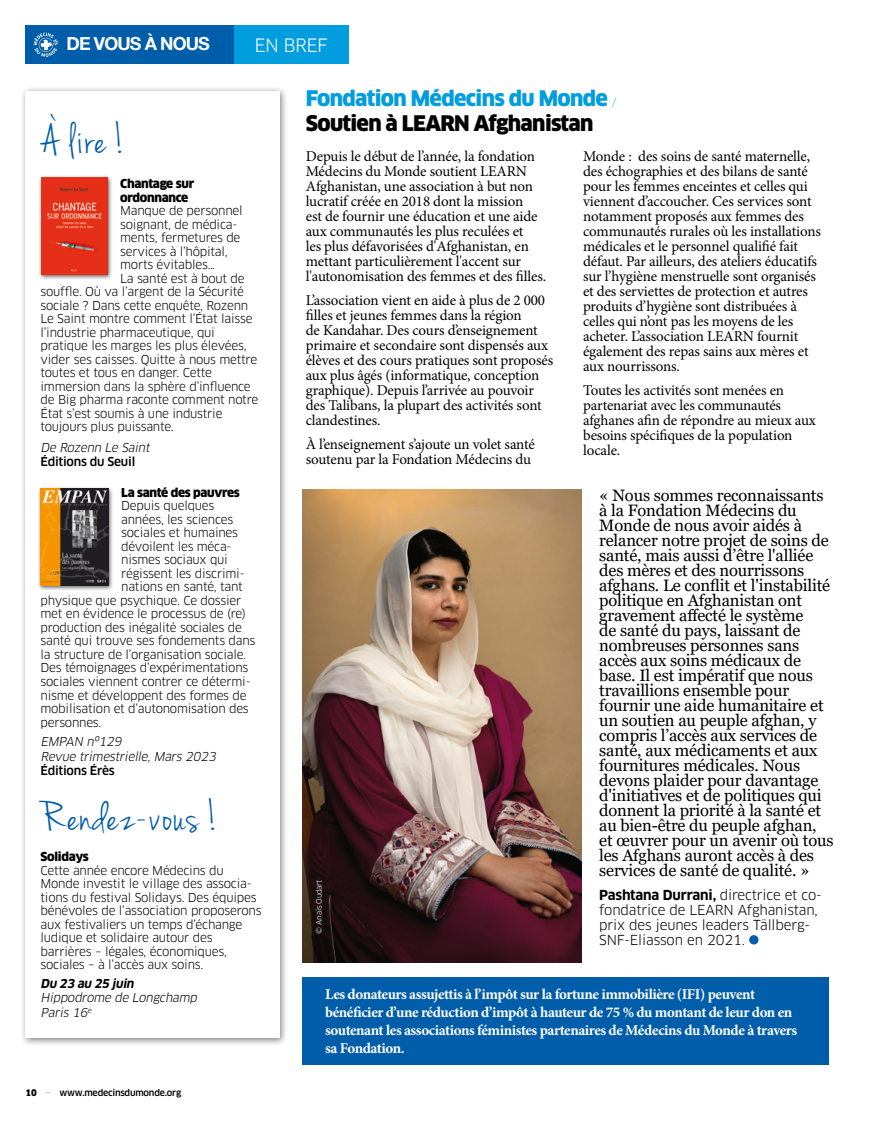
<style>
.page{position:relative;width:872px;height:1127px;background:#fff}
.page>*{position:absolute;margin:0;border:0;box-sizing:border-box;transform-origin:0 0}
.t1{font:45px "Jenna Sue";letter-spacing:.025em;color:#005da9}
.t2{font:900 21px/25.2px "Clan OT";letter-spacing:-.03em;color:#009ddf}
.t3{font:700 18px "Helvetica Neue LT Com";letter-spacing:-.05em;color:#fff}
.t4{font:18px "Clan OT";letter-spacing:-.03em;color:#fff}
.t5{font:16.5px/15px "Georgia";letter-spacing:-.01em;color:#000}
.t6{font:15px/15px "Minion Pro";letter-spacing:-.01em;color:#000}
.t7{font:700 15px/18px "Minion Pro";letter-spacing:-.03em;color:#fff}
.t8{font:13.5px/15px "Clan OT";letter-spacing:-.01em;color:#000}
.t9{font:12px/13.5px "Clan OT";letter-spacing:-.02em;color:#000}
.t10{font:italic 12px/14.4px "Clan OT";color:#000}
.t11{font:900 12px/13.5px "Clan OT";letter-spacing:-.025em;color:#000}
.t12{font:500 12px "Clan OT";letter-spacing:-.02em;color:#000}
.t13{font:italic 700 12px "Clan OT";color:#000}
.t14{font:500 9px "Clan OT";letter-spacing:-.025em;color:#000}
.t15{font:7.5px "Clan OT";letter-spacing:-.03em;color:#fff}
.s1{font-weight:900}
.s2{font-weight:100}
.s3{font-weight:400;font-size:10.5px;color:#35b6b4}
.s4{color:#000}
.s5{font-weight:700}
</style>
<div class="page">
<div style="left:234px;top:26px;width:114px;height:38px;background:#009ddf"></div>
<div style="left:26px;top:26px;width:208px;height:38px;background:#005da9"></div>
<svg style="left:34px;top:33px;width:24px;height:24px"></svg>
<div style="left:20px;top:86px;width:268px;height:960px;background:#000;opacity:.5"></div>
<div style="left:26px;top:91px;width:254px;height:946px;background:#fff"></div>
<div style="left:38px;top:486px;width:76px;height:105px;background:#000;opacity:.65"></div>
<img style="left:40px;top:489px;width:68px;height:96px">
<div style="left:39px;top:175px;width:74px;height:105px;background:#000;opacity:.65"></div>
<img style="left:41px;top:178px;width:66px;height:97px">
<img style="left:303px;top:489px;width:278px;height:473px">
<div style="left:749px;top:935px;width:9px;height:9px;background:#005da9;border-radius:50%"></div>
<div style="left:302px;top:977px;width:526px;height:87px;background:#005da9"></div>
<p class="t3" style="left:67px;top:32px;width:145px">DE VOUS À NOUS</p>
<p class="t4" style="left:254px;top:35px;width:75px">EN BREF</p>
<h1 class="t1" style="left:42px;top:114px;width:85px">A lire !</h1>
<p class="t11" style="left:120px;top:177px;width:76px">Chantage sur ordonnance</p>
<p class="t9" style="left:120px;top:204px;width:124px">Manque de personnel</p>
<p class="t9" style="left:120px;top:218px;width:119px">soignant, de médica-</p>
<p class="t9" style="left:120px;top:231px;width:122px">ments, fermetures de</p>
<p class="t9" style="left:120px;top:245px;width:109px">services à l’hôpital,</p>
<p class="t9" style="left:120px;top:258px;width:96px">morts évitables…</p>
<p class="t9" style="left:120px;top:272px;width:126px">La santé est à bout de</p>
<p class="t9" style="left:40px;top:285px;width:205px">souffle. Où va l’argent de la Sécurité</p>
<p class="t9" style="left:40px;top:299px;width:209px">sociale ? Dans cette enquête, Rozenn</p>
<p class="t9" style="left:40px;top:312px;width:214px">Le Saint montre comment l’État laisse</p>
<p class="t9" style="left:40px;top:326px;width:176px">l’industrie pharmaceutique, qui</p>
<p class="t9" style="left:40px;top:339px;width:208px">pratique les marges les plus élevées,</p>
<p class="t9" style="left:40px;top:353px;width:218px">vider ses caisses. Quitte à nous mettre</p>
<p class="t9" style="left:40px;top:366px;width:173px">toutes et tous en danger. Cette</p>
<p class="t9" style="left:40px;top:380px;width:212px">immersion dans la sphère d’influence</p>
<p class="t9" style="left:40px;top:393px;width:219px">de Big pharma raconte comment notre</p>
<p class="t9" style="left:40px;top:407px;width:183px">État s’est soumis à une industrie</p>
<p class="t9" style="left:40px;top:420px;width:135px">toujours plus puissante.</p>
<p class="t10" style="left:40px;top:440px;width:113px">De Rozenn Le Saint</p>
<p class="t12" style="left:40px;top:455px;width:96px">Éditions du Seuil</p>
<p class="t11" style="left:121px;top:486px;width:120px">La santé des pauvres</p>
<p class="t9" style="left:121px;top:499px;width:95px">Depuis quelques</p>
<p class="t9" style="left:121px;top:513px;width:113px">années, les sciences</p>
<p class="t9" style="left:121px;top:526px;width:118px">sociales et humaines</p>
<p class="t9" style="left:121px;top:540px;width:112px">dévoilent les méca-</p>
<p class="t9" style="left:121px;top:553px;width:108px">nismes sociaux qui</p>
<p class="t9" style="left:121px;top:567px;width:125px">régissent les discrimi-</p>
<p class="t9" style="left:121px;top:580px;width:123px">nations en santé, tant</p>
<p class="t9" style="left:40px;top:594px;width:202px">physique que psychique. Ce dossier</p>
<p class="t9" style="left:40px;top:607px;width:207px">met en évidence le processus de (re)</p>
<p class="t9" style="left:40px;top:621px;width:203px">production des inégalité sociales de</p>
<p class="t9" style="left:40px;top:634px;width:216px">santé qui trouve ses fondements dans</p>
<p class="t9" style="left:40px;top:648px;width:207px">la structure de l’organisation sociale.</p>
<p class="t9" style="left:40px;top:661px;width:209px">Des témoignages d’expérimentations</p>
<p class="t9" style="left:40px;top:675px;width:212px">sociales viennent contrer ce détermi-</p>
<p class="t9" style="left:40px;top:688px;width:208px">nisme et développent des formes de</p>
<p class="t9" style="left:40px;top:702px;width:210px">mobilisation et d’autonomisation des</p>
<p class="t9" style="left:40px;top:715px;width:62px">personnes.</p>
<p class="t10" style="left:40px;top:735px;width:179px">EMPAN nº129<br>Revue trimestrielle, Mars 2023</p>
<p class="t12" style="left:40px;top:764px;width:76px">Éditions Érès</p>
<h1 class="t1" style="left:42px;top:791px;width:178px">Rendez-vous !</h1>
<p class="t11" style="left:40px;top:850px;width:50px">Solidays</p>
<p class="t9" style="left:40px;top:864px;width:223px">Cette année encore Médecins du Monde investit le village des associa&shy;tions du festival Solidays. Des équipes bénévoles de l’association proposerons aux festivaliers un temps d’échange ludique et solidaire autour des barrières – légales, économiques, sociales – à l’accès aux soins.</p>
<p class="t13" style="left:40px;top:977px;width:97px">Du 23 au 25 juin</p>
<p class="t10" style="left:41px;top:991px;width:160px">Hippodrome de Longchamp<br>Paris 16<sup>e</sup></p>
<p class="t14" style="left:26px;top:1087px;width:157px"><span class="s1">10</span> <span class="s2">—</span> www.medecinsdumonde.org</p>
<h2 class="t2" style="left:306px;top:86px;width:312px">Fondation Médecins du Monde <span class="s3">/<br></span><span class="s4">Soutien à LEARN Afghanistan</span></h2>
<p class="t6" style="left:306px;top:149px;width:242px">Depuis le début de l’année, la fondation Médecins du Monde soutient LEARN Afghanistan, une association à but non lucratif créée en 2018 dont la mission<br>est de fournir une éducation et une aide aux communautés les plus reculées et<br>les plus défavorisées d'Afghanistan, en mettant particulièrement l'accent sur l'autonomisation des femmes et des filles.</p>
<p class="t6" style="left:306px;top:293px;width:249px">L’association vient en aide à plus de 2 000 filles et jeunes femmes dans la région<br>de Kandahar. Des cours d’enseignement primaire et secondaire sont dispensés aux élèves et des cours pratiques sont proposés aux plus âgés (informatique, conception graphique). Depuis l’arrivée au pouvoir des Talibans, la plupart des activités sont clandestines.</p>
<p class="t6" style="left:306px;top:436px;width:230px">À l’enseignement s’ajoute un volet santé soutenu par la Fondation Médecins du</p>
<p class="t15" style="left:314px;top:934px;width:56px;rotate:-90deg">© Anaïs Oudart</p>
<p class="t6" style="left:583px;top:149px;width:239px">Monde : des soins de santé maternelle, des échographies et des bilans de santé pour les femmes enceintes et celles qui viennent d’accoucher. Ces services sont notamment proposés aux femmes des communautés rurales où les installations médicales et le personnel qualifié fait défaut. Par ailleurs, des ateliers éducatifs sur l’hygiène menstruelle sont organisés et des serviettes de protection et autres produits d’hygiène sont distribuées à celles qui n’ont pas les moyens de les acheter. L’association LEARN fournit également des repas sains aux mères et aux nourrissons.</p>
<p class="t6" style="left:583px;top:383px;width:234px">Toutes les activités sont menées en partenariat avec les communautés afghanes afin de répondre au mieux aux besoins spécifiques de la population locale.</p>
<p class="t5" style="left:599px;top:488px;width:236px">« Nous sommes reconnaissants à la Fondation Médecins du<br>Monde de nous avoir aidés à relancer notre projet de soins de santé, mais aussi d’être l'alliée des mères et des nourrissons afghans. Le conflit et l'instabilité politique en Afghanistan ont gravement affecté le système<br>de santé du pays, laissant de nombreuses personnes sans accès aux soins médicaux de base. Il est impératif que nous travaillions ensemble pour fournir une aide humanitaire et un soutien au peuple afghan, y compris l’accès aux services de santé, aux médicaments et aux fournitures médicales. Nous devons plaider pour davantage d'initiatives et de politiques qui donnent la priorité à la santé et au bien-être du peuple afghan, et œuvrer pour un avenir où tous les Afghans auront accès à des services de santé de qualité. »</p>
<p class="t8" style="left:599px;top:887px;width:224px"><span class="s5">Pashtana Durrani,</span> directrice et co&shy;fondatrice de LEARN Afghanistan, prix des jeunes leaders Tällberg-<br>SNF-Eliasson en 2021.</p>
<p class="t7" style="left:325px;top:985px;width:473px">Les donateurs assujettis à l’impôt sur la fortune immobilière (IFI) peuvent bénéficier d’une réduction d’impôt à hauteur de 75 % du montant de leur don en soutenant les associations féministes partenaires de Médecins du Monde à travers sa Fondation.</p>
</div>
